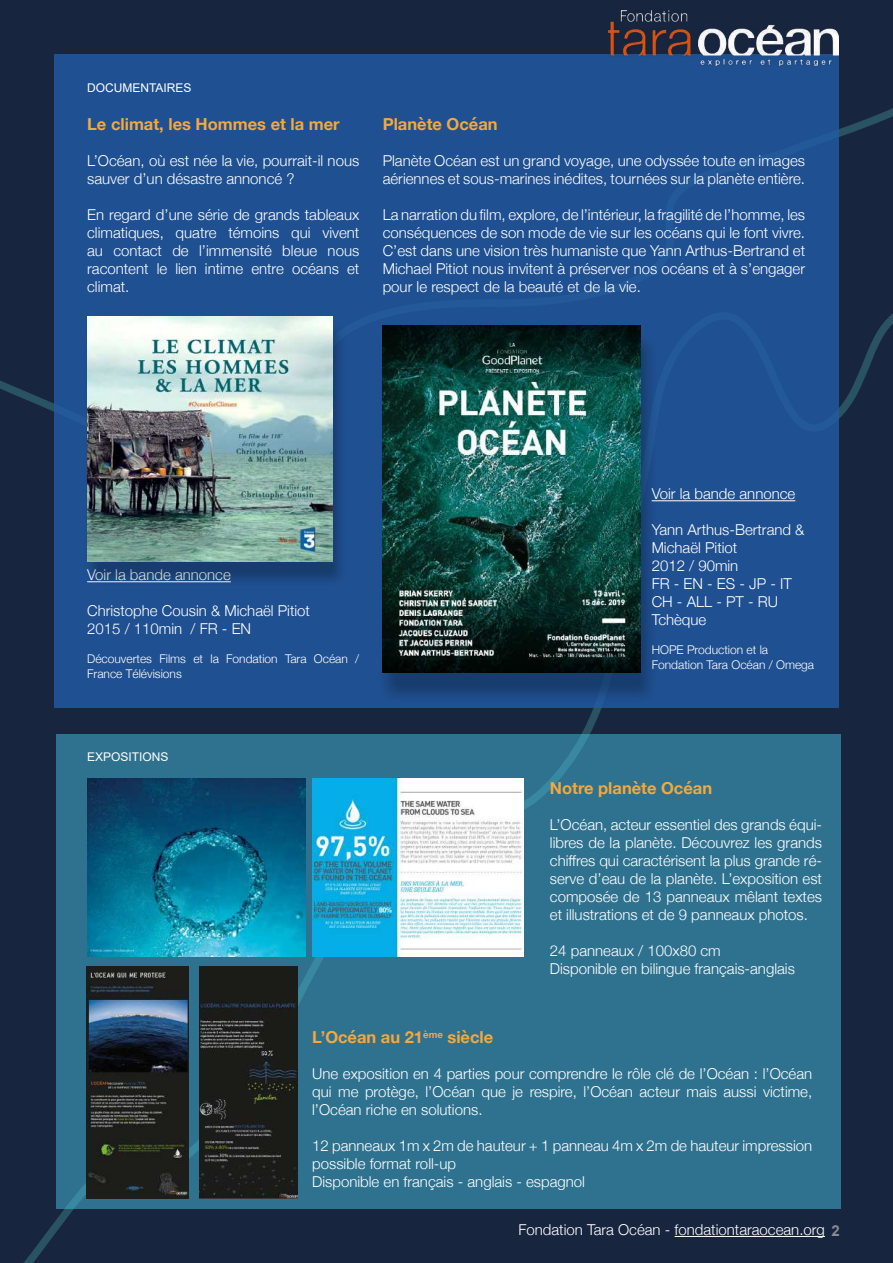
<style>
.page{position:relative;width:893px;height:1263px;background:#17253f}
.page>*{position:absolute;margin:0;border:0;box-sizing:border-box;transform-origin:0 0}
.t1{font:700 16.5px "Helvetica Neue";color:#f5a83b}
.t2{font:300 15px/18px "Helvetica Neue";color:#fff}
.t3{font:300 12px/14.4px "Helvetica Neue";color:#fff}
.t4{font:12px "Arial";color:#fff}
.s1{font-family:"Arial";font-weight:700;color:#8b8c8c}
</style>
<div class="page">
<div style="left:54px;top:54px;width:785px;height:653px;background:#1f5091"></div>
<div style="left:377px;top:334px;width:281px;height:370px;background:#000;opacity:.25"></div>
<img style="left:383px;top:325px;width:257px;height:347px">
<div style="left:84px;top:323px;width:263px;height:264px;background:#000;opacity:.25"></div>
<img style="left:88px;top:317px;width:244px;height:244px">
<div style="left:56px;top:734px;width:785px;height:475px;background:#2f728f"></div>
<hr style="left:652px;top:500px;width:143px;height:1px;background:#fff">
<img style="left:87px;top:778px;width:218px;height:178px">
<img style="left:200px;top:966px;width:98px;height:232px">
<hr style="left:675px;top:1236px;width:150px;height:1px;background:#fff">
<img style="left:312px;top:778px;width:211px;height:178px">
<img style="left:87px;top:966px;width:101px;height:232px">
<img style="left:608px;top:10px;width:231px;height:55px">
<p class="t4" style="left:87px;top:79px;width:106px">DOCUMENTAIRES</p>
<p class="t1" style="left:87px;top:111px;width:254px">Le climat, les Hommes et la mer</p>
<p class="t2" style="left:87px;top:151px;width:274px">L’Océan, où est née la vie, pourrait-il nous sauver d’un désastre annoncé ?</p>
<p class="t2" style="left:87px;top:205px;width:274px;text-align:justify">En regard d’une série de grands tableaux climatiques, quatre témoins qui vivent au contact de l’immensité bleue nous racontent le lien intime entre océans et climat.</p>
<p class="t1" style="left:383px;top:111px;width:116px">Planète Océan</p>
<p class="t2" style="left:383px;top:151px;width:424px">Planète Océan est un grand voyage, une odyssée toute en images aériennes et sous-marines inédites, tournées sur la planète entière.</p>
<p class="t2" style="left:383px;top:205px;width:424px;text-align:justify">La narration du film, explore, de l’intérieur, la fragilité de l’homme, les conséquences de son mode de vie sur les océans qui le font vivre.<br>C’est dans une vision très humaniste que Yann Arthus-Bertrand et Michael Pitiot nous invitent à préserver nos océans et à s’engager pour le respect de la beauté et de la vie.</p>
<p class="t2" style="left:87px;top:565px;width:145px">Voir la bande annonce</p>
<p class="t2" style="left:87px;top:601px;width:224px">Christophe Cousin &amp; Michaël Pitiot<br>2015 / 110min / FR - EN</p>
<p class="t3" style="left:87px;top:651px;width:274px">Découvertes Films et la Fondation Tara Océan /<br>France Télévisions</p>
<p class="t4" style="left:87px;top:749px;width:83px">EXPOSITIONS</p>
<p class="t2" style="left:652px;top:484px;width:145px">Voir la bande annonce</p>
<p class="t2" style="left:652px;top:520px;width:154px">Yann Arthus-Bertrand &amp;<br>Michaël Pitiot<br>2012 / 90min<br>FR - EN - ES - JP - IT<br>CH - ALL - PT - RU<br>Tchèque</p>
<p class="t3" style="left:652px;top:642px;width:164px">HOPE Production et la<br>Fondation Tara Océan / Omega</p>
<p class="t1" style="left:550px;top:775px;width:164px">Notre planète Océan</p>
<p class="t2" style="left:550px;top:815px;width:274px;text-align:justify">L’Océan, acteur essentiel des grands équi&shy;libres de la planète. Découvrez les grands chiffres qui caractérisent la plus grande ré&shy;serve d’eau de la planète. L’exposition est composée de 13 panneaux mêlant textes et illustrations et de 9 panneaux photos.</p>
<p class="t2" style="left:550px;top:941px;width:247px">24 panneaux / 100x80 cm<br>Disponible en bilingue français-anglais</p>
<p class="t1" style="left:312px;top:1024px;width:183px">L’Océan au 21<sup>ème</sup> siècle</p>
<p class="t2" style="left:312px;top:1064px;width:502px;text-align:justify">Une exposition en 4 parties pour comprendre le rôle clé de l’Océan : l’Océan qui me protège, l’Océan que je respire, l’Océan acteur mais aussi victime, l’Océan riche en solutions.</p>
<p class="t2" style="left:312px;top:1136px;width:501px">12 panneaux 1m x 2m de hauteur + 1 panneau 4m x 2m de hauteur impression possible format roll-up<br>Disponible en français - anglais - espagnol</p>
<p class="t2" style="left:518px;top:1219px;width:323px">Fondation Tara Océan - fondationtaraocean.org <span class="s1">2</span></p>
</div>
